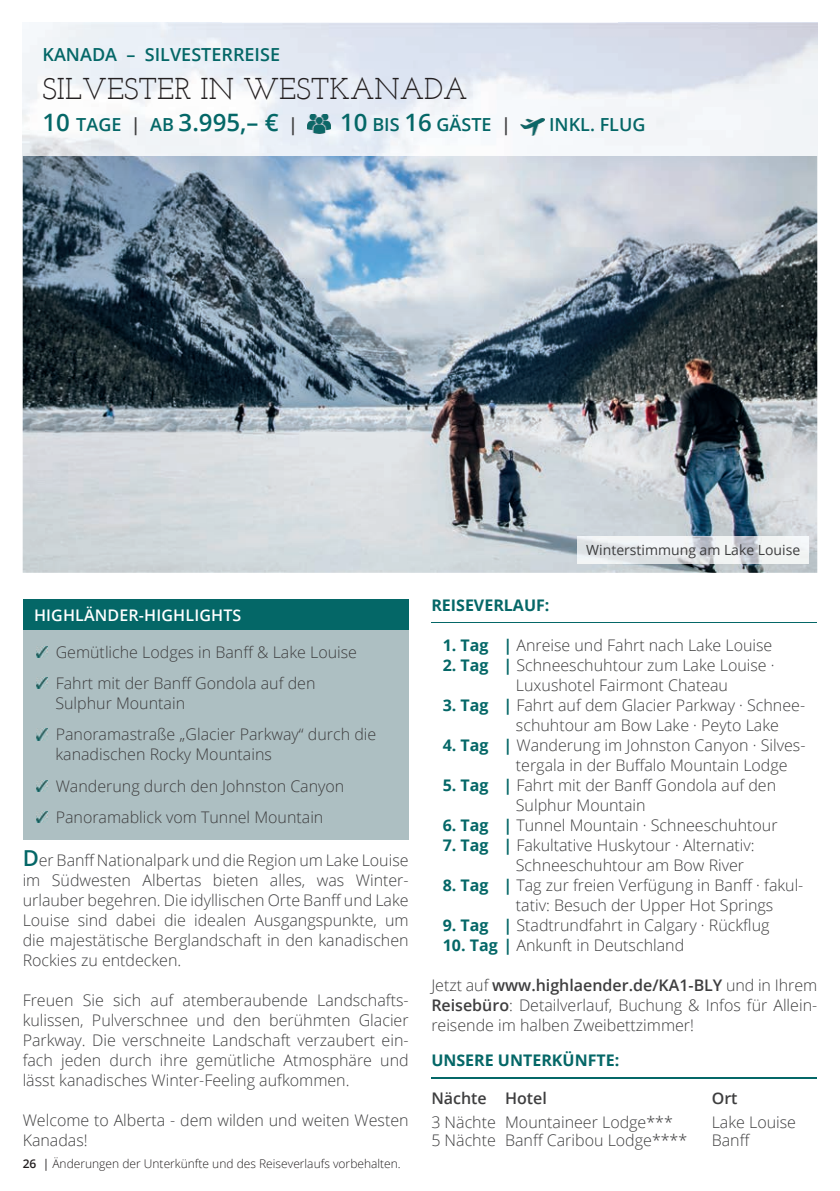
<style>
.page{position:relative;width:840px;height:1191px;background:#fff}
.page>*{position:absolute;margin:0;border:0;box-sizing:border-box;transform-origin:0 0}
.t1{font:30px "Josefin Slab";color:#231f20}
.t2{font:600 24px "Open Sans";color:#046767}
.t3{font:600 18px "Open Sans";color:#046767}
.t4{font:300 16px/20px "Open Sans";color:#3e3e3f}
.t5{font:700 16px "Open Sans";color:#046767}
.t6{font:600 16px "Open Sans";letter-spacing:.01em;color:#fff}
.t7{font:600 16px "Open Sans";color:#3e3e3f}
.t8{font:14px "Open Sans";color:#3e3e3f}
.t9{font:300 12px "Open Sans";color:#231f20}
.s1{font-size:18px}
.s2{font-size:18px;color:#3e3e3f}
.s3{font-size:24px}
.s4{color:#3e3e3f}
.s5{font-weight:600;font-size:22px;color:#046767}
.s6{font-weight:600}
.s7{font-weight:400}
.s8{font-weight:700;color:#046767}
</style>
<div class="page">
<img style="left:23px;top:156px;width:793px;height:417px">
<hr style="left:431px;top:622px;width:385px;height:1px;background:#046767">
<svg style="left:22px;top:22px;width:796px;height:134px"></svg>
<img style="left:307px;top:114px;width:23px;height:19px">
<img style="left:520px;top:118px;width:24px;height:17px">
<img style="left:577px;top:536px;width:231px;height:28px">
<div style="left:23px;top:608px;width:385px;height:232px;background:#adbfc2"></div>
<div style="left:23px;top:599px;width:385px;height:30px;background:#046767"></div>
<svg style="left:37px;top:646px;width:10px;height:11px"></svg>
<svg style="left:37px;top:677px;width:10px;height:12px"></svg>
<svg style="left:37px;top:729px;width:10px;height:11px"></svg>
<svg style="left:37px;top:780px;width:10px;height:11px"></svg>
<svg style="left:37px;top:811px;width:10px;height:12px"></svg>
<hr style="left:431px;top:1077px;width:385px;height:1px;background:#046767">
<p class="t3" style="left:43px;top:42px;width:239px">KANADA – SILVESTERREISE</p>
<h1 class="t1" style="left:43px;top:71px;width:426px">SILVESTER IN WESTKANADA</h1>
<h2 class="t2" style="left:43px;top:106px;width:257px">10 <span class="s1">TAGE</span> <span class="s2">|</span> <span class="s1">AB</span> 3.995,– € <span class="s2">|</span></h2>
<p class="t3" style="left:340px;top:112px;width:172px"><span class="s3">10</span> BIS <span class="s3">16</span> GÄSTE <span class="s4">|</span></p>
<p class="t3" style="left:549px;top:112px;width:98px">INKL. FLUG</p>
<p class="t6" style="left:34px;top:603px;width:209px">HIGHLÄNDER-HIGHLIGHTS</p>
<p class="t4" style="left:56px;top:635px;width:303px;line-height:31.4px">Gemütliche Lodges in Banff &amp; Lake Louise<br>Fahrt mit der Banff Gondola auf den</p>
<p class="t4" style="left:55px;top:687px;width:322px;line-height:31.4px">Sulphur Mountain<br>Panoramastraße „Glacier Parkway“ durch die</p>
<p class="t4" style="left:55px;top:738px;width:290px;line-height:31.4px">kanadischen Rocky Mountains<br>Wanderung durch den Johnston Canyon<br>Panoramablick vom Tunnel Mountain</p>
<p class="t4" style="left:23px;top:849px;width:387px;text-align:justify"><span class="s5">D</span>er Banff Nationalpark und die Region um Lake Louise im Südwesten Albertas bieten alles, was Winter&shy;urlauber begehren. Die idyllischen Orte Banff und Lake Louise sind dabei die idealen Ausgangspunkte, um die majestätische Berglandschaft in den kanadischen Rockies zu entdecken.</p>
<p class="t4" style="left:23px;top:989px;width:387px;text-align:justify">Freuen Sie sich auf atemberaubende Landschafts&shy;kulissen, Pulverschnee und den berühmten Glacier Parkway. Die verschneite Landschaft verzaubert ein&shy;fach jeden durch ihre gemütliche Atmosphäre und lässt kanadisches Winter-Feeling aufkommen.</p>
<p class="t4" style="left:23px;top:1109px;width:387px">Welcome to Alberta - dem wilden und weiten Westen<br>Kanadas!</p>
<p class="t9" style="left:23px;top:1155px;width:379px"><span class="s6">26</span> <span class="s7">|</span> Änderungen der Unterkünfte und des Reiseverlaufs vorbehalten.</p>
<p class="t8" style="left:586px;top:540px;width:215px">Winterstimmung am Lake Louise</p>
<p class="t5" style="left:431px;top:593px;width:120px">REISEVERLAUF:</p>
<p class="t4" style="left:442px;top:634px;width:331px"><span class="s8">1. Tag |</span> Anreise und Fahrt nach Lake Louise</p>
<p class="t4" style="left:515px;top:654px;width:260px;text-indent:-73px"><span class="s8">2. Tag |</span> Schneeschuhtour zum Lake Louise ·<br>Luxushotel Fairmont Chateau</p>
<p class="t4" style="left:515px;top:694px;width:290px;text-indent:-73px"><span class="s8">3. Tag |</span> Fahrt auf dem Glacier Parkway · Schnee&shy;schuhtour am Bow Lake · Peyto Lake</p>
<p class="t4" style="left:515px;top:734px;width:291px;text-indent:-73px"><span class="s8">4. Tag |</span> Wanderung im Johnston Canyon · Silves&shy;tergala in der Buffalo Mountain Lodge</p>
<p class="t4" style="left:515px;top:774px;width:261px;text-indent:-73px"><span class="s8">5. Tag |</span> Fahrt mit der Banff Gondola auf den<br>Sulphur Mountain</p>
<p class="t4" style="left:442px;top:814px;width:336px"><span class="s8">6. Tag |</span> Tunnel Mountain · Schneeschuhtour</p>
<p class="t4" style="left:515px;top:834px;width:240px;text-indent:-73px"><span class="s8">7. Tag |</span> Fakultative Huskytour · Alternativ:<br>Schneeschuhtour am Bow River</p>
<p class="t4" style="left:515px;top:874px;width:289px;text-indent:-73px"><span class="s8">8. Tag |</span> Tag zur freien Verfügung in Banff · fakul&shy;tativ: Besuch der Upper Hot Springs</p>
<p class="t4" style="left:442px;top:914px;width:328px"><span class="s8">9. Tag |</span> Stadtrundfahrt in Calgary · Rückflug</p>
<p class="t4" style="left:442px;top:934px;width:243px"><span class="s8">10. Tag |</span> Ankunft in Deutschland</p>
<p class="t4" style="left:431px;top:974px;width:387px;text-align:justify">Jetzt auf <span class="s6">www.highlaender.de/KA1-BLY</span> und in Ihrem <span class="s6">Reisebüro</span>: Detailverlauf, Buchung &amp; Infos für Allein&shy;reisende im halben Zweibettzimmer!</p>
<p class="t5" style="left:431px;top:1049px;width:189px">UNSERE UNTERKÜNFTE:</p>
<p class="t7" style="left:431px;top:1087px;width:117px">Nächte Hotel</p>
<p class="t7" style="left:711px;top:1087px;width:27px">Ort</p>
<p class="t4" style="left:431px;top:1111px;width:243px">3 Nächte Mountaineer Lodge***</p>
<p class="t4" style="left:711px;top:1111px;width:86px">Lake Louise</p>
<p class="t4" style="left:431px;top:1129px;width:257px">5 Nächte Banff Caribou Lodge****</p>
<p class="t4" style="left:711px;top:1129px;width:40px">Banff</p>
</div>
